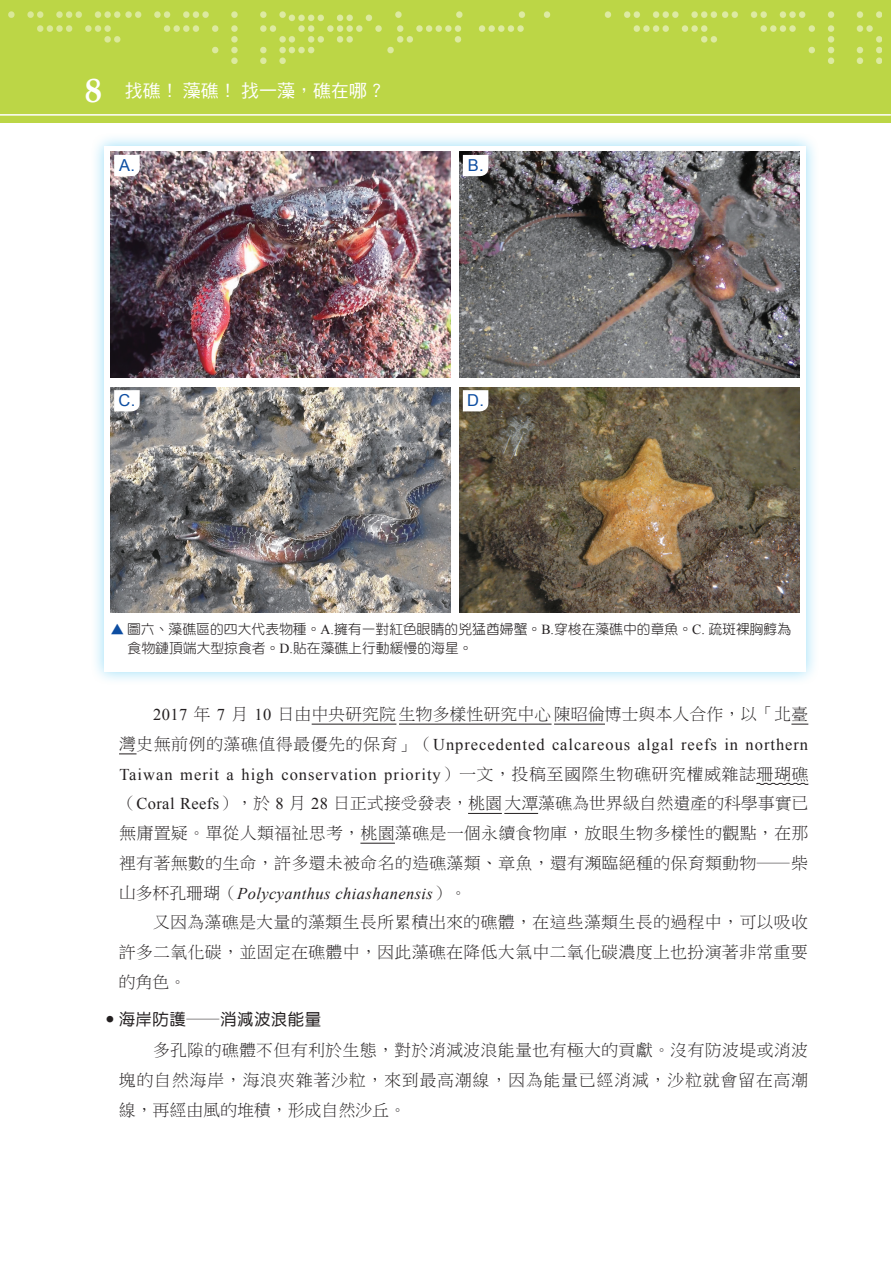
<style>
.page{position:relative;width:893px;height:1263px;background:#fff}
.page>*{position:absolute;margin:0;border:0;box-sizing:border-box;transform-origin:0 0}
.t1{font:18px "DF Hei Std W5";color:#fff}
.t2{font:16.5px/29.7px "DF Biao Song Std W4";letter-spacing:.045em;color:#231f20;text-align:justify}
.t3{font:16.5px/29.7px "Times New Roman";letter-spacing:.06em;color:#231f20}
.t4{font:italic 16.5px "Times New Roman";letter-spacing:.025em;color:#231f20}
.t5{font:16.5px "DF Yuan Std W5";letter-spacing:.025em;color:#231f20}
.t6{font:16.5px "Arial";color:#0d4da1}
.t7{font:13.8px/18.1px "DF Yuan Std W3";color:#231f20}
.s1{font-family:"Book Antiqua";font-weight:700;font-size:34.05px}
.s2{color:#0d4da1}
.s3{font-family:"Times New Roman"}
.s4{font-family:"DF Biao Song Std W4"}
.s5{font-family:"DF Biao Song Std W4";font-style:normal}
.s6{font-family:"Yyya Su 1 Normal"}
</style>
<div class="page">
<hr style="left:312px;top:724px;width:84px;height:1px;background:#231f20">
<hr style="left:399px;top:724px;width:153px;height:1px;background:#231f20">
<hr style="left:554px;top:724px;width:51px;height:1px;background:#231f20">
<svg style="left:791px;top:724px;width:17px;height:1px"></svg>
<svg style="left:119px;top:754px;width:18px;height:1px"></svg>
<svg style="left:756px;top:782px;width:53px;height:3px"></svg>
<hr style="left:468px;top:813px;width:34px;height:1px;background:#231f20">
<hr style="left:504px;top:813px;width:34px;height:1px;background:#231f20">
<hr style="left:360px;top:843px;width:35px;height:1px;background:#231f20">
<div style="left:90px;top:132px;width:730px;height:554px;background:#00aeef;opacity:.4"></div>
<div style="left:104px;top:146px;width:702px;height:526px;background:#fff"></div>
<img style="left:459px;top:387px;width:340px;height:225px">
<svg style="left:463px;top:390px;width:25px;height:21px"></svg>
<img style="left:459px;top:152px;width:340px;height:225px">
<svg style="left:463px;top:155px;width:25px;height:21px"></svg>
<img style="left:111px;top:387px;width:340px;height:225px">
<svg style="left:114px;top:390px;width:26px;height:21px"></svg>
<img style="left:111px;top:152px;width:340px;height:225px">
<svg style="left:114px;top:155px;width:26px;height:21px"></svg>
<div style="left:0;top:0;width:891px;height:123px;background:#bcd646"></div>
<img style="left:8px;top:11px;width:873px;height:52px">
<hr style="left:0;top:114px;width:891px;height:2px;background:#fff">
<p class="t1" style="left:85px;top:81px;width:301px"><span class="s1">8</span> 找礁！藻礁！找一藻，礁在哪？</p>
<p class="t6" style="left:119px;top:155px;width:17px">A.</p>
<p class="t6" style="left:468px;top:155px;width:17px">B.</p>
<p class="t6" style="left:119px;top:390px;width:18px">C.</p>
<p class="t6" style="left:467px;top:390px;width:18px">D.</p>
<p class="t7" style="left:128px;top:620px;width:665px;text-indent:-17px"><span class="s2">▲</span> 圖六、藻礁區的四大代表物種。<span class="s3">A.</span>擁有一對紅色眼睛的兇猛酋婦蟹。<span class="s3">B.</span>穿梭在藻礁中的章魚。<span class="s3">C.</span> 疏斑裸胸鯙為食物鏈頂端大型掠食者。<span class="s3">D.</span>貼在藻礁上行動緩慢的海星。</p>
<p class="t2" style="left:153px;top:699px;width:656px"><span class="s3">2017</span> 年 <span class="s3">7</span> 月 <span class="s3">10</span> 日由中央研究院生物多樣性研究中心陳昭倫博士與本人合作，以「北臺</p>
<p class="t3" style="left:119px;top:729px;width:691px"><span class="s4">灣史無前例的藻礁值得最優先的保育」（</span>Unprecedented calcareous algal reefs in northern<br>Taiwan merit a high conservation priority<span class="s4">）一文，投稿至國際生物礁研究權威雜誌珊瑚礁</span></p>
<p class="t2" style="left:119px;top:788px;width:691px">（<span class="s3">Coral Reefs</span>），於 <span class="s3">8</span> 月 <span class="s3">28</span> 日正式接受發表，桃園大潭藻礁為世界級自然遺產的科學事實已無庸置疑。單從人類福祉思考，桃園藻礁是一個永續食物庫，放眼生物多樣性的觀點，在那裡有著無數的生命，許多還未被命名的造礁藻類、章魚，還有瀕臨絕種的保育類動物─柴</p>
<p class="t4" style="left:119px;top:882px;width:349px"><span class="s5">山多杯孔珊瑚（</span>Polycyanthus chiashanensis<span class="s5">）。</span></p>
<p class="t2" style="left:119px;top:907px;width:691px;text-indent:34px">又因為藻礁是大量的藻類生長所累積出來的礁體，在這些藻類生長的過程中，可以吸收許多二氧化碳，並固定在礁體中，因此藻礁在降低大氣中二氧化碳濃度上也扮演著非常重要的角色。</p>
<p class="t5" style="left:102px;top:1010px;width:221px"><span class="s6">6</span>海岸防護―消減波浪能量</p>
<p class="t2" style="left:119px;top:1035px;width:690px;text-indent:34px">多孔隙的礁體不但有利於生態，對於消減波浪能量也有極大的貢獻。沒有防波堤或消波塊的自然海岸，海浪夾雜著沙粒，來到最高潮線，因為能量已經消減，沙粒就會留在高潮線，再經由風的堆積，形成自然沙丘。</p>
</div>
